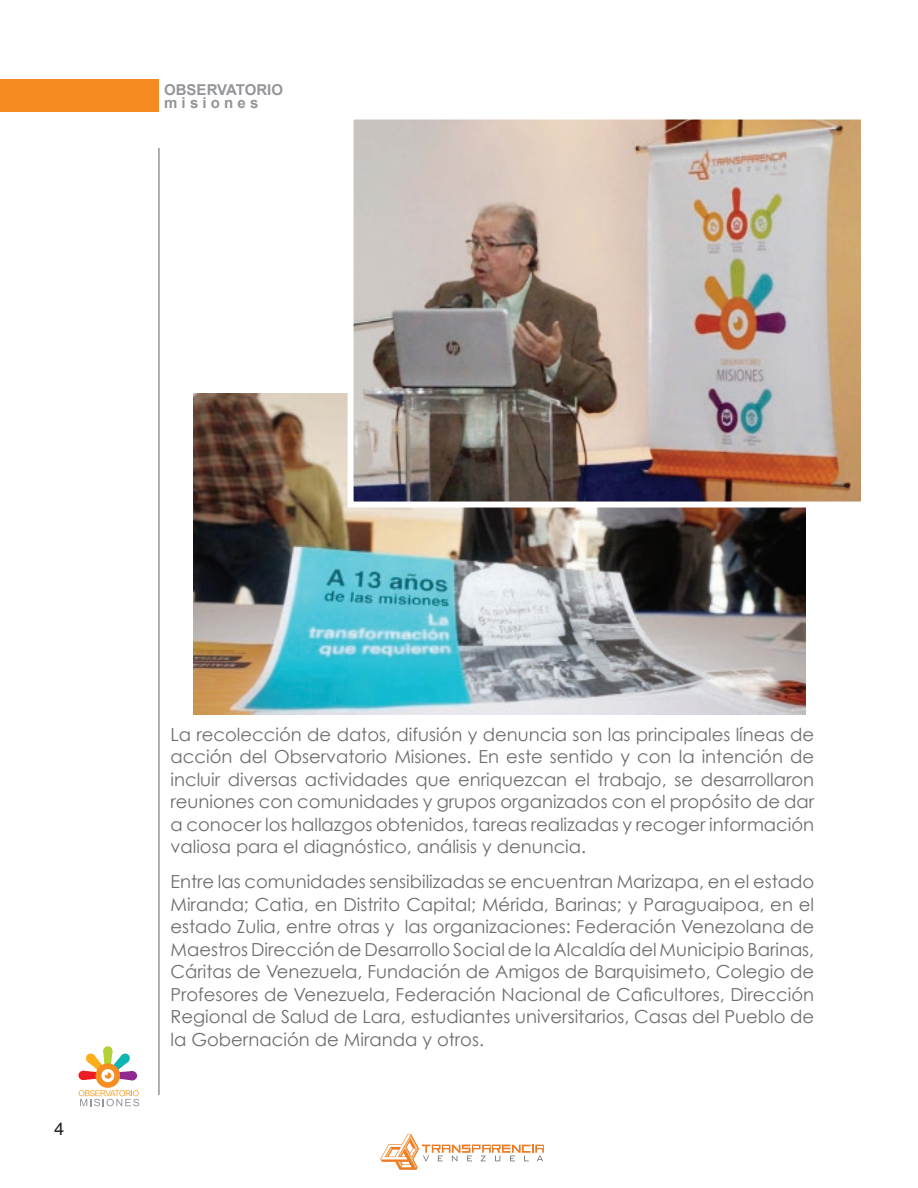
<style>
.page{position:relative;width:918px;height:1188px;background:#fff}
.page>*{position:absolute;margin:0;border:0;box-sizing:border-box;transform-origin:0 0}
.t1{font:18px/22.5px "Century Gothic";color:#6c6d70;text-align:justify}
.t2{font:18px "Helvetica";color:#231f20}
.t3{font:700 15px/13.5px "Arial";color:#939598}
</style>
<div class="page">
<svg style="left:380px;top:1134px;width:164px;height:36px"></svg>
<div style="left:78px;top:1071px;width:10px;height:9px;background:#ee1d23;border-radius:50%"></div>
<div style="left:103px;top:1046px;width:10px;height:10px;background:#b2d236;border-radius:50%"></div>
<div style="left:127px;top:1071px;width:10px;height:9px;background:#91288e;border-radius:50%"></div>
<svg style="left:79px;top:1090px;width:60px;height:16px"></svg>
<div style="left:96px;top:1063px;width:24px;height:25px;background:#f68d21;border-radius:50%"></div>
<svg style="left:101px;top:1069px;width:13px;height:13px"></svg>
<svg style="left:83px;top:1051px;width:48px;height:29px"></svg>
<hr style="left:158px;top:148px;width:2px;height:947px;background:#939598">
<div style="left:0;top:80px;width:158px;height:32px;background:#f68c21"></div>
<img style="left:193px;top:393px;width:612px;height:321px">
<img style="left:355px;top:121px;width:505px;height:380px">
<div style="left:348px;top:114px;width:519px;height:394px;border:6px solid #fff"></div>
<p class="t3" style="left:164px;top:83px;width:120px">OBSERVATORIO m i s i o n e s</p>
<p class="t2" style="left:54px;top:1115px;width:12px">4</p>
<p class="t1" style="left:171px;top:723px;width:645px">La recolección de datos, difusión y denuncia son las principales líneas de acción del Observatorio Misiones. En este sentido y con la intención de incluir diversas actividades que enriquezcan el trabajo, se desarrollaron reuniones con comunidades y grupos organizados con el propósito de dar a conocer los hallazgos obtenidos, tareas realizadas y recoger información valiosa para el diagnóstico, análisis y denuncia.</p>
<p class="t1" style="left:171px;top:870px;width:645px">Entre las comunidades sensibilizadas se encuentran Marizapa, en el estado Miranda; Catia, en Distrito Capital; Mérida, Barinas; y Paraguaipoa, en el estado Zulia, entre otras y las organizaciones: Federación Venezolana de Maestros Dirección de Desarrollo Social de la Alcaldía del Municipio Barinas, Cáritas de Venezuela, Fundación de Amigos de Barquisimeto, Colegio de Profesores de Venezuela, Federación Nacional de Caficultores, Dirección Regional de Salud de Lara, estudiantes universitarios, Casas del Pueblo de la Gobernación de Miranda y otros.</p>
</div>
